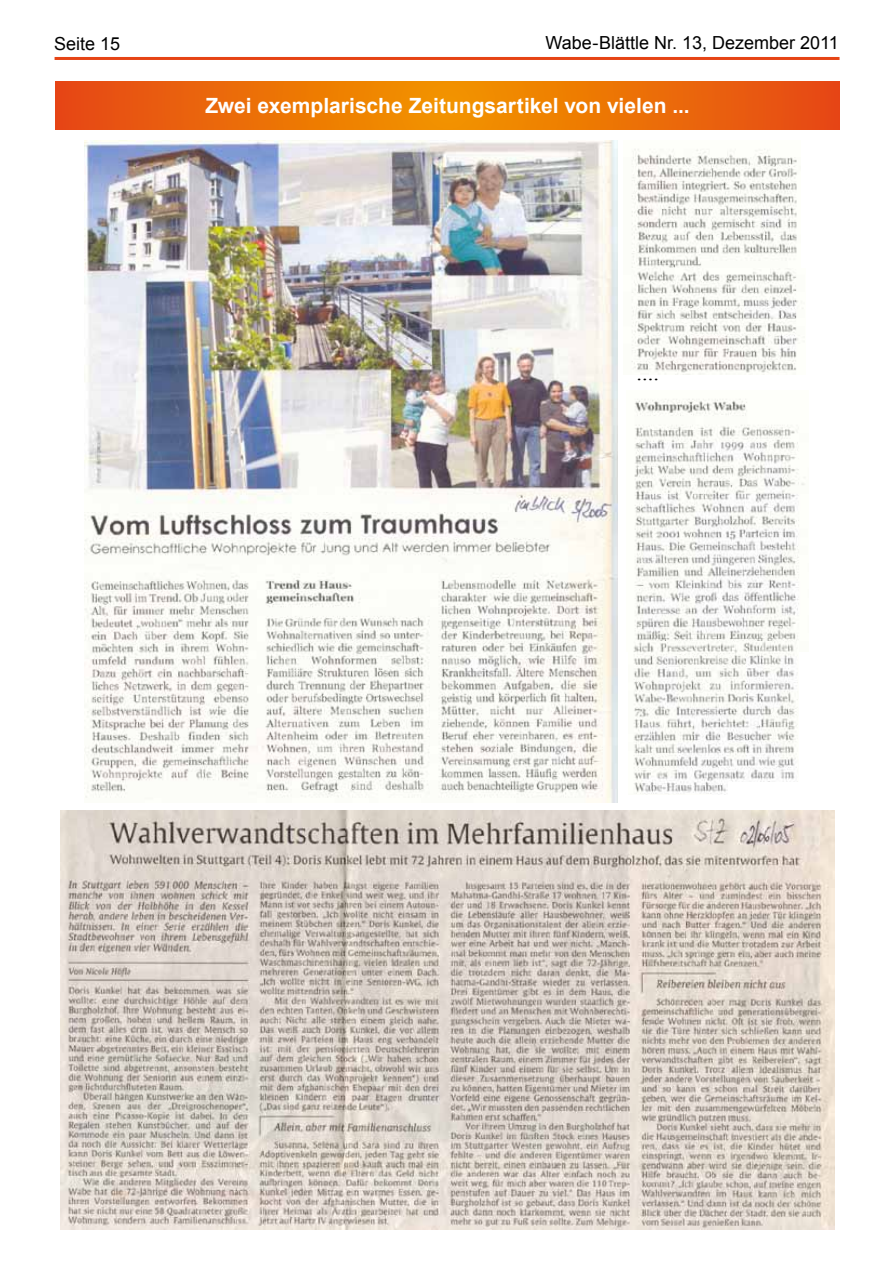
<style>
.page{position:relative;width:893px;height:1263px;background:#fff}
.page>*{position:absolute;margin:0;border:0;box-sizing:border-box;transform-origin:0 0}
.t1{font:22.35px "Times New Roman";color:#000}
.t2{font:700 21px "Arial";color:#fff}
.t3{font:18px "Arial";color:#000}
</style>
<div class="page">
<img style="left:84px;top:140px;width:533px;height:662px">
<img style="left:631px;top:148px;width:166px;height:121px">
<img style="left:631px;top:269px;width:174px;height:105px">
<img style="left:634px;top:398px;width:172px;height:244px">
<img style="left:633px;top:642px;width:165px;height:152px">
<div style="left:728px;top:782px;width:79px;height:13px;background:#fff"></div>
<img style="left:60px;top:810px;width:775px;height:419px">
<svg style="left:56px;top:81px;width:783px;height:49px;background:#eb6e08"></svg>
<hr style="left:55px;top:57px;width:784px;height:3px;background:#e64415">
<p class="t3" style="left:54px;top:32px;width:68px">Seite 15</p>
<p class="t3" style="left:545px;top:30px;width:295px">Wabe-Blättle Nr. 13, Dezember 2011</p>
<p class="t2" style="left:205px;top:92px;width:486px">Zwei exemplarische Zeitungsartikel von vielen ...</p>
<p class="t1" style="left:637px;top:357px;width:24px">....</p>
</div>
